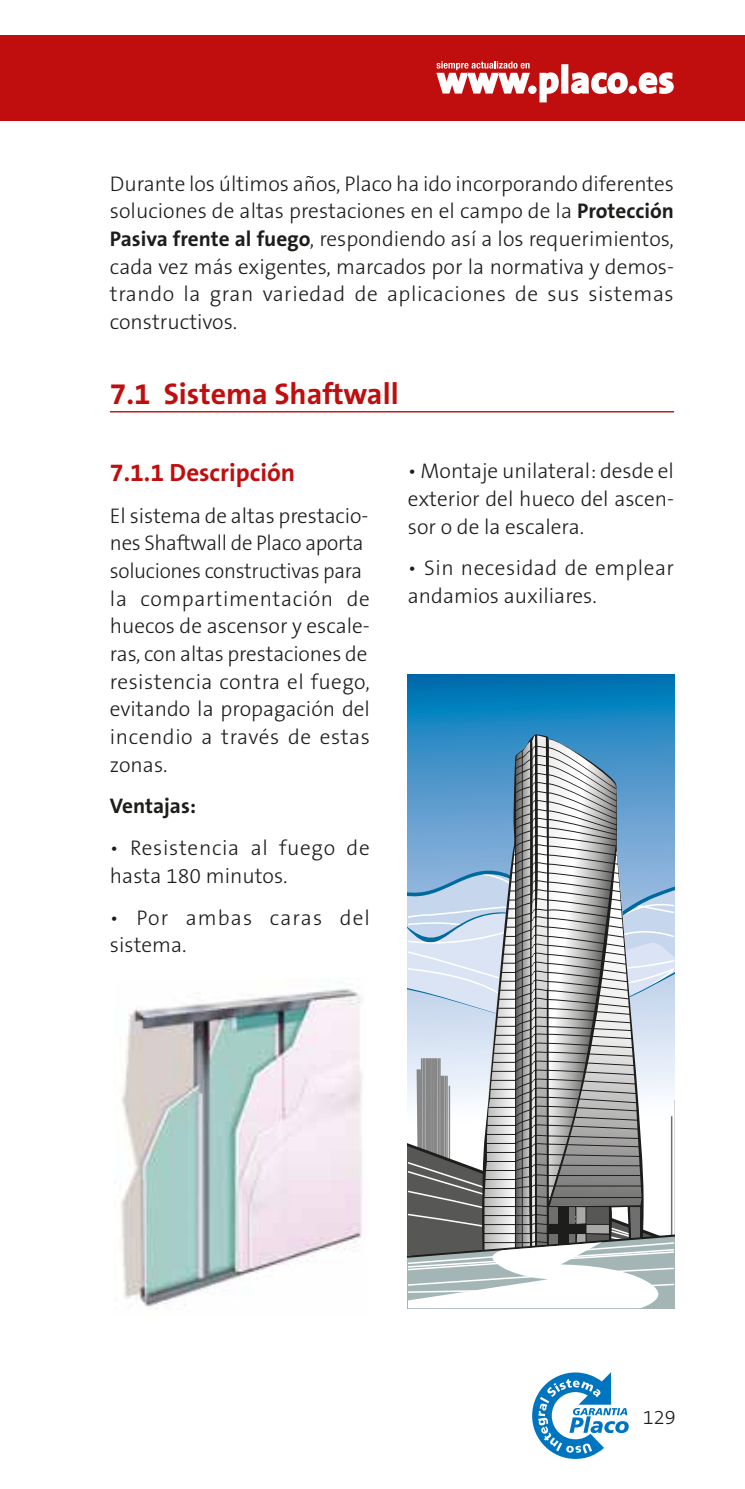
<style>
.page{position:relative;width:745px;height:1489px;background:#fff}
.page>*{position:absolute;margin:0;border:0;box-sizing:border-box;transform-origin:0 0}
.t1{font:700 30px "The Sans B7";color:#c00d0e}
.t2{font:700 25px "The Sans B7";color:#c00d0e}
.t3{font:300 21.25px/27.5px "The Sans B3";color:#1d1d1b;text-align:justify}
.t4{font:300 21.25px/27.8px "The Sans B3";letter-spacing:.025em;color:#1d1d1b}
.t5{font:300 21.25px/27.8px "The Sans B3";letter-spacing:.03em;color:#1d1d1b}
.t6{font:300 21.25px/27.8px "The Sans B3";letter-spacing:.055em;color:#1d1d1b}
.t7{font:700 21.25px "The Sans B7";color:#1d1d1b}
.t8{font:300 20px "The Sans B3";color:#1d1d1b}
.s1{font-family:"The Sans B7";font-weight:700}
</style>
<div class="page">
<div style="left:0;top:35px;width:744px;height:85px;background:#c00d0e"></div>
<svg style="left:532px;top:1372px;width:96px;height:86px"></svg>
<svg style="left:436px;top:61px;width:237px;height:41px"></svg>
<hr style="left:110px;top:411px;width:563px;height:1px;background:#c00d0e">
<svg style="left:407px;top:674px;width:266px;height:60px;background:#0b7dbb"></svg>
<hr style="left:674px;top:1099px;width:1px;height:138px;background:#706f6f">
<svg style="left:407px;top:734px;width:266px;height:573px;background:#98a6b1"></svg>
<img style="left:121px;top:988px;width:242px;height:321px">
<p class="t3" style="left:110px;top:170px;width:565px">Durante los últimos años, Placo ha ido incorporando diferentes soluciones de altas prestaciones en el campo de la <span class="s1">Protección Pasiva frente al fuego</span>, respondiendo así a los requerimientos, cada vez más exigentes, marcados por la normativa y demos&shy;trando la gran variedad de aplicaciones de sus sistemas constructivos.</p>
<h1 class="t1" style="left:110px;top:377px;width:290px">7.1 Sistema Shaftwall</h1>
<p class="t2" style="left:110px;top:459px;width:187px">7.1.1 Descripción</p>
<p class="t3" style="left:110px;top:502px;width:261px;text-align:left">El sistema de altas prestacio&shy;nes Shaftwall de Placo aporta soluciones constructivas para la compartimentación de huecos de ascensor y escale&shy;ras, con altas prestaciones de resistencia contra el fuego, evitando la propagación del incendio a través de estas zonas.</p>
<p class="t7" style="left:110px;top:794px;width:88px">Ventajas:</p>
<p class="t5" style="left:110px;top:834px;width:261px">• Resistencia al fuego de hasta 180 minutos.</p>
<p class="t6" style="left:110px;top:904px;width:261px">• Por ambas caras del sistema.</p>
<p class="t3" style="left:407px;top:458px;width:267px">• Montaje unilateral: desde el exterior del hueco del ascen&shy;sor o de la escalera.</p>
<p class="t4" style="left:407px;top:555px;width:267px">• Sin necesidad de emplear andamios auxiliares.</p>
<p class="t8" style="left:642px;top:1406px;width:34px">129</p>
</div>
